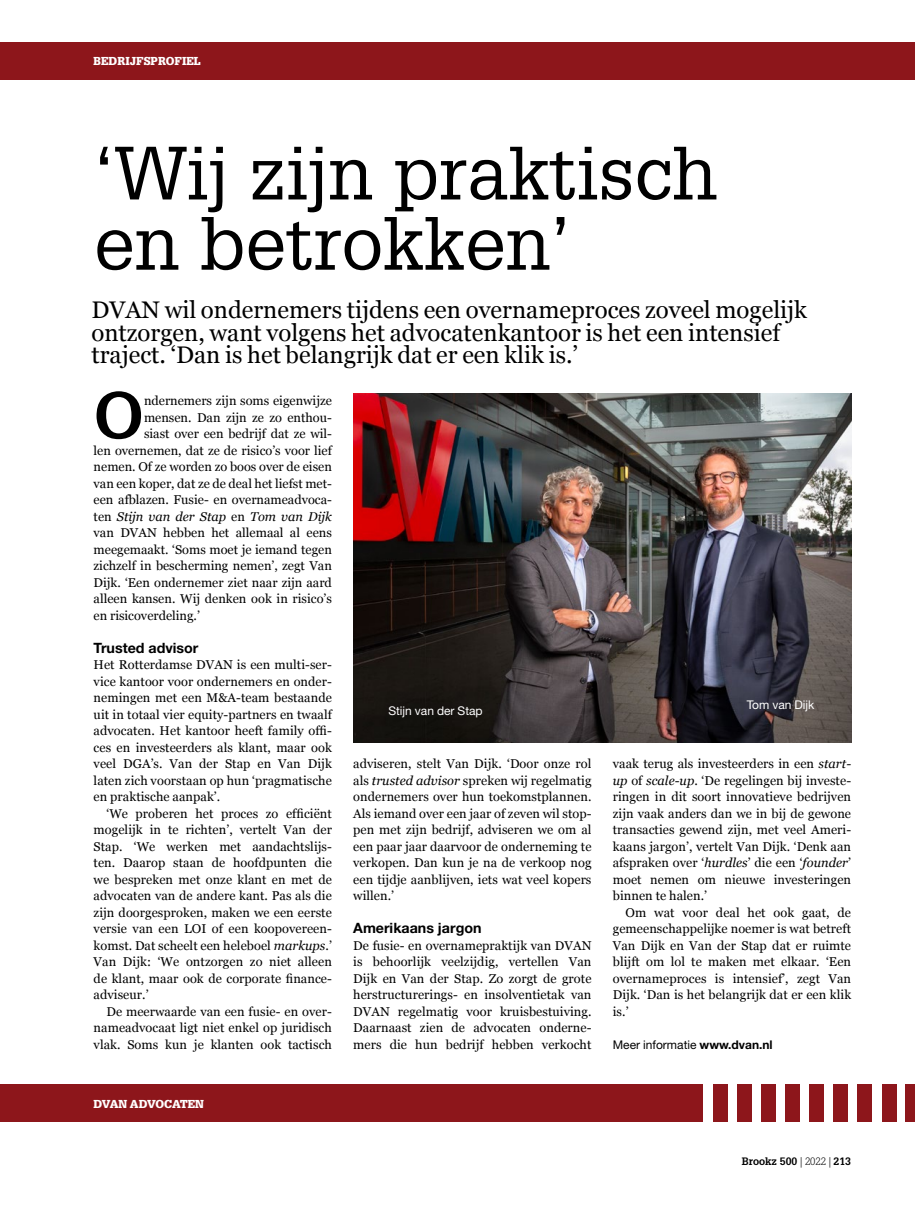
<style>
.page{position:relative;width:915px;height:1212px;background:#fff}
.page>*{position:absolute;margin:0;border:0;box-sizing:border-box;transform-origin:0 0}
.Kop_Glypha{font:73.5px/70.2px "Glypha LT Std";color:#000}
.Brood_Initiaal{font:700 64.65px "Glypha LT Std";color:#000}
.Intro{font:24px/22.5px "Georgia";color:#000}
.Tussenkop{font:700 14.25px "Helvetica Neue LT Std";color:#000}
.Brood{font:12.75px/16.5px "Georgia";letter-spacing:.005em;color:#000;text-align:justify}
.Brood_niet_inspring{font:12.75px/16.5px "Georgia";letter-spacing:.005em;color:#000;text-align:justify}
.Brood_Initiaal-2{font:12.75px "Georgia";color:#000}
.Brood_Initiaal-3{font:italic 12.75px "Georgia";color:#000}
.Kader{font:12px "Helvetica Neue LT Std";color:#000}
.Infokader{font:12px "Helvetica Neue LT Std";color:#fff}
.t1{font:900 11.25px "Glypha LT Std";color:#fff}
.t2{font:700 10.5px "Glypha LT Std";color:#000}
.s1{font-style:normal}
.s2{font-style:italic}
.s3{font-weight:700}
.s4{font-weight:300}
</style>
<div class="page">
<div style="left:0;top:43px;width:914px;height:37px;background:#8d161b"></div>
<div style="left:0;top:1084px;width:702px;height:38px;background:#8d161b"></div>
<div style="left:712px;top:1084px;width:15px;height:38px;background:#8d161b"></div>
<div style="left:809px;top:1084px;width:14px;height:38px;background:#8d161b"></div>
<div style="left:736px;top:1084px;width:15px;height:38px;background:#8d161b"></div>
<div style="left:833px;top:1084px;width:15px;height:38px;background:#8d161b"></div>
<div style="left:857px;top:1084px;width:15px;height:38px;background:#8d161b"></div>
<div style="left:881px;top:1084px;width:15px;height:38px;background:#8d161b"></div>
<div style="left:760px;top:1084px;width:15px;height:38px;background:#8d161b"></div>
<div style="left:905px;top:1084px;width:9px;height:38px;background:#8d161b"></div>
<div style="left:784px;top:1084px;width:15px;height:38px;background:#8d161b"></div>
<img style="left:353px;top:393px;width:497px;height:349px">
<p class="t1" style="left:94px;top:54px;width:109px">BEDRIJFSPROFIEL</p>
<p class="Kop_Glypha" style="left:94px;top:137px;width:624px">‘Wij zijn praktisch en betrokken’</p>
<p class="Intro" style="left:91px;top:299px;width:717px">DVAN wil ondernemers tijdens een overnameproces zoveel mogelijk ontzorgen, want volgens het advocatenkantoor is het een intensief traject. ‘Dan is het belangrijk dat er een klik is.’</p>
<p class="Brood_Initiaal" style="left:94px;top:375px;width:52px">O</p>
<p class="Brood_Initiaal-2" style="left:144px;top:394px;width:189px">ndernemers zijn soms eigenwijze</p>
<p class="Brood_Initiaal-2" style="left:144px;top:410px;width:189px">mensen. Dan zijn ze zo enthou-</p>
<p class="Brood_Initiaal-2" style="left:144px;top:427px;width:189px">siast over een bedrijf dat ze wil-</p>
<p class="Brood_Initiaal-2" style="left:94px;top:443px;width:240px">len overnemen, dat ze de risico’s voor lief</p>
<p class="Brood_Initiaal-2" style="left:94px;top:460px;width:240px">nemen. Of ze worden zo boos over de eisen</p>
<p class="Brood_Initiaal-2" style="left:94px;top:476px;width:240px">van een koper, dat ze de deal het liefst met-</p>
<p class="Brood_Initiaal-2" style="left:94px;top:493px;width:240px">een afblazen. Fusie- en overnameadvoca-</p>
<p class="Brood_Initiaal-3" style="left:94px;top:509px;width:240px"><span class="s1">ten</span> Stijn van der Stap <span class="s1">en</span> Tom van Dijk</p>
<p class="Brood_Initiaal-2" style="left:94px;top:526px;width:240px">van DVAN hebben het allemaal al eens</p>
<p class="Brood_Initiaal-2" style="left:94px;top:542px;width:240px">meegemaakt. ‘Soms moet je iemand tegen</p>
<p class="Brood_Initiaal-2" style="left:94px;top:559px;width:240px">zichzelf in bescherming nemen’, zegt Van</p>
<p class="Brood_Initiaal-2" style="left:94px;top:575px;width:240px">Dijk. ‘Een ondernemer ziet naar zijn aard</p>
<p class="Brood_Initiaal-2" style="left:94px;top:592px;width:240px">alleen kansen. Wij denken ook in risico’s</p>
<p class="Brood_Initiaal-2" style="left:94px;top:608px;width:108px">en risicoverdeling.’</p>
<p class="Tussenkop" style="left:94px;top:639px;width:106px">Trusted advisor</p>
<p class="Brood_niet_inspring" style="left:94px;top:657px;width:240px">Het Rotterdamse DVAN is een multi-ser&shy;vice kantoor voor ondernemers en onder&shy;nemingen met een M&amp;A-team bestaande uit in totaal vier equity-partners en twaalf advocaten. Het kantoor heeft family offi&shy;ces en investeerders als klant, maar ook veel DGA’s. Van der Stap en Van Dijk laten zich voorstaan op hun ‘pragmatische en praktische aanpak’.</p>
<p class="Brood" style="left:94px;top:805px;width:240px;text-indent:13px">‘We proberen het proces zo efficiënt mogelijk in te richten’, vertelt Van der Stap. ‘We werken met aandachtslijs&shy;ten. Daarop staan de hoofdpunten die we bespreken met onze klant en met de advocaten van de andere kant. Pas als die zijn doorgesproken, maken we een eerste versie van een LOI of een koopovereen&shy;komst. Dat scheelt een heleboel <span class="s2">markups</span>.’ Van Dijk: ‘We ontzorgen zo niet alleen de klant, maar ook de corporate finance&shy;adviseur.’</p>
<p class="Brood" style="left:94px;top:1003px;width:240px;text-indent:13px">De meerwaarde van een fusie- en over&shy;nameadvocaat ligt niet enkel op juridisch vlak. Soms kun je klanten ook tactisch</p>
<p class="Infokader" style="left:746px;top:697px;width:69px">Tom van Dijk</p>
<p class="Infokader" style="left:388px;top:703px;width:96px">Stijn van der Stap</p>
<p class="Brood" style="left:353px;top:756px;width:240px">adviseren, stelt Van Dijk. ‘Door onze rol als <span class="s2">trusted advisor</span> spreken wij regelmatig ondernemers over hun toekomstplannen.<br>Als iemand over een jaar of zeven wil stop&shy;pen met zijn bedrijf, adviseren we om al een paar jaar daarvoor de onderneming te verkopen. Dan kun je na de verkoop nog een tijdje aanblijven, iets wat veel kopers willen.’</p>
<p class="Tussenkop" style="left:353px;top:919px;width:130px">Amerikaans jargon</p>
<p class="Brood_niet_inspring" style="left:353px;top:937px;width:240px">De fusie- en overnamepraktijk van DVAN is behoorlijk veelzijdig, vertellen Van Dijk en Van der Stap. Zo zorgt de grote herstructurerings- en insolventietak van DVAN regelmatig voor kruisbestuiving.<br>Daarnaast zien de advocaten onderne&shy;mers die hun bedrijf hebben verkocht</p>
<p class="Brood_niet_inspring" style="left:612px;top:756px;width:240px">vaak terug als investeerders in een <span class="s2">start&shy;up</span> of <span class="s2">scale-up</span>. ‘De regelingen bij investe&shy;ringen in dit soort innovatieve bedrijven zijn vaak anders dan we in bij de gewone transacties gewend zijn, met veel Ameri&shy;kaans jargon’, vertelt Van Dijk. ‘Denk aan afspraken over ‘<span class="s2">hurdles</span>’ die een ‘<span class="s2">founder</span>’ moet nemen om nieuwe investeringen binnen te halen.’</p>
<p class="Brood" style="left:612px;top:904px;width:240px;text-indent:13px">Om wat voor deal het ook gaat, de gemeenschappelijke noemer is wat betreft Van Dijk en Van der Stap dat er ruimte blijft om lol te maken met elkaar. ‘Een overnameproces is intensief’, zegt Van Dijk. ‘Dan is het belangrijk dat er een klik is.’</p>
<p class="Kader" style="left:612px;top:1037px;width:161px">Meer informatie <span class="s3">www.dvan.nl</span></p>
<p class="t1" style="left:94px;top:1097px;width:112px">DVAN ADVOCATEN</p>
<p class="t2" style="left:741px;top:1154px;width:111px">Brookz 500 <span class="s4">| 2022 |</span> 213</p>
</div>
